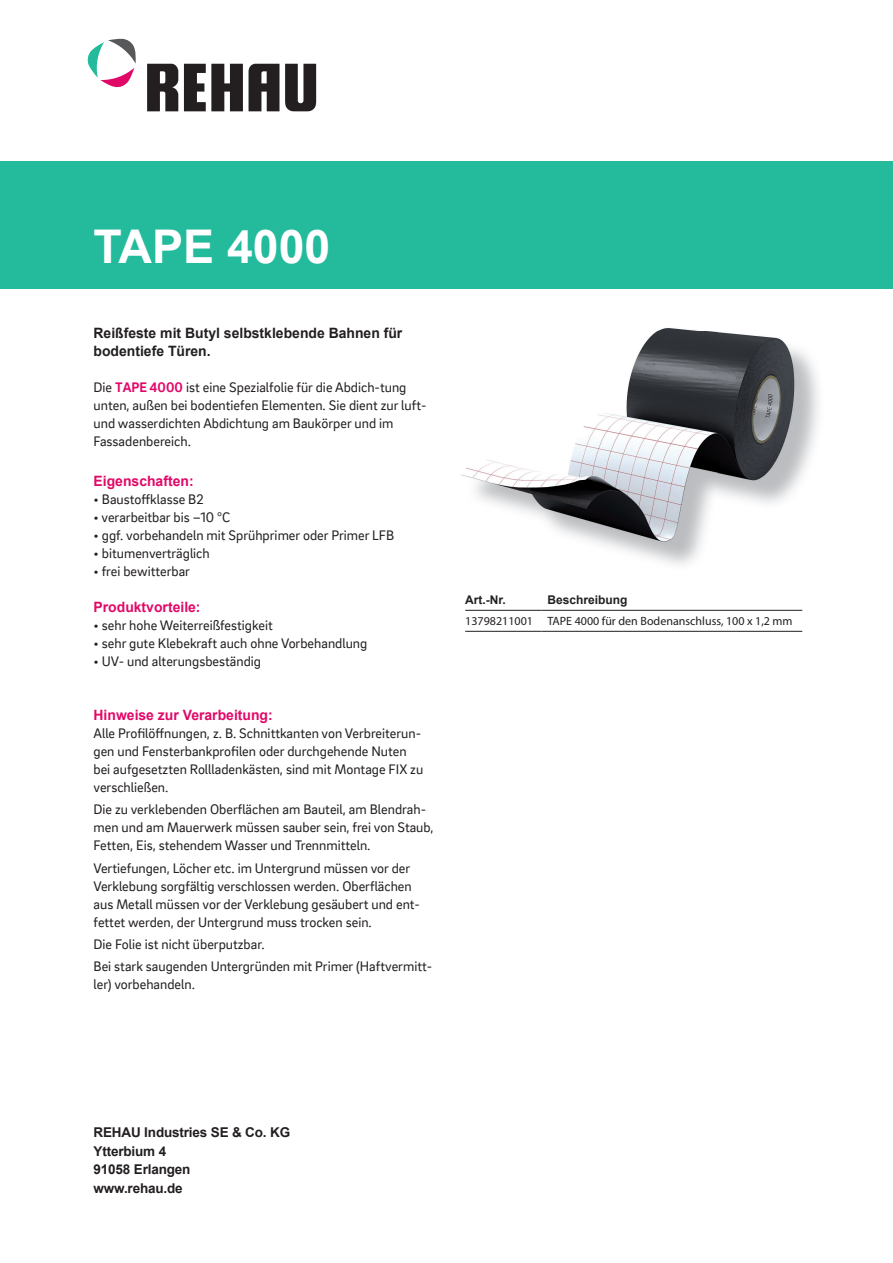
<style>
.page{position:relative;width:893px;height:1263px;background:#fff}
.page>*{position:absolute;margin:0;border:0;box-sizing:border-box;transform-origin:0 0}
.t1{font:700 46.5px "Arial";color:#fff}
.t2{font:14.25px/18px "Brix Sans";color:#231f20}
.t3{font:700 14.25px/18px "Arial";color:#231f20}
.t4{font:700 14.25px "Arial";color:#e10968}
.t5{font:700 13.5px/18.8px "Arial";letter-spacing:-.01em;color:#231f20}
.t6{font:12px "Myriad Pro";color:#231f20}
.t7{font:700 12px "Arial";color:#231f20}
.s1{font-weight:700;color:#e10968}
</style>
<div class="page">
<div style="left:0;top:162px;width:893px;height:127px;background:#24bb9d"></div>
<hr style="left:465px;top:610px;width:76px;height:1px;background:#231f20">
<hr style="left:541px;top:610px;width:261px;height:1px;background:#231f20">
<hr style="left:465px;top:631px;width:76px;height:1px;background:#231f20">
<hr style="left:541px;top:631px;width:261px;height:1px;background:#231f20">
<img style="left:480px;top:349px;width:339px;height:216px">
<img style="left:641px;top:328px;width:153px;height:21px">
<img style="left:461px;top:468px;width:19px;height:30px">
<svg style="left:87px;top:39px;width:49px;height:49px"></svg>
<svg style="left:147px;top:64px;width:31px;height:47px"></svg>
<svg style="left:184px;top:64px;width:95px;height:47px"></svg>
<svg style="left:285px;top:64px;width:31px;height:47px"></svg>
<h1 class="t1" style="left:94px;top:216px;width:238px">TAPE 4000</h1>
<p class="t3" style="left:94px;top:324px;width:310px">Reißfeste mit Butyl selbstklebende Bahnen für bodentiefe Türen.</p>
<p class="t2" style="left:94px;top:377px;width:334px">Die <span class="s1">TAPE 4000</span> ist eine Spezialfolie für die Abdich-tung unten, außen bei bodentiefen Elementen. Sie dient zur luft&shy;und wasserdichten Abdichtung am Baukörper und im Fassadenbereich.</p>
<p class="t4" style="left:94px;top:472px;width:102px">Eigenschaften:</p>
<p class="t2" style="left:94px;top:490px;width:112px">• Baustoffklasse B2</p>
<p class="t2" style="left:94px;top:508px;width:138px">• verarbeitbar bis –10 °C</p>
<p class="t2" style="left:94px;top:526px;width:302px">• ggf. vorbehandeln mit Sprühprimer oder Primer LFB</p>
<p class="t2" style="left:94px;top:544px;width:118px">• bitumenverträglich</p>
<p class="t2" style="left:94px;top:562px;width:98px">• frei bewitterbar</p>
<p class="t4" style="left:94px;top:597px;width:109px">Produktvorteile:</p>
<p class="t2" style="left:94px;top:616px;width:181px">• sehr hohe Weiterreißfestigkeit</p>
<p class="t2" style="left:94px;top:634px;width:275px">• sehr gute Klebekraft auch ohne Vorbehandlung</p>
<p class="t2" style="left:94px;top:652px;width:169px">• UV- und alterungsbeständig</p>
<p class="t4" style="left:94px;top:705px;width:181px">Hinweise zur Verarbeitung:</p>
<p class="t2" style="left:94px;top:724px;width:331px">Alle Profilöffnungen, z. B. Schnittkanten von Verbreiterun&shy;gen und Fensterbankprofilen oder durchgehende Nuten bei aufgesetzten Rollladenkästen, sind mit Montage FIX zu verschließen.</p>
<p class="t2" style="left:94px;top:800px;width:342px">Die zu verklebenden Oberflächen am Bauteil, am Blendrah&shy;men und am Mauerwerk müssen sauber sein, frei von Staub,<br>Fetten, Eis, stehendem Wasser und Trennmitteln.</p>
<p class="t2" style="left:94px;top:858px;width:328px">Vertiefungen, Löcher etc. im Untergrund müssen vor der Verklebung sorgfältig verschlossen werden. Oberflächen aus Metall müssen vor der Verklebung gesäubert und ent&shy;fettet werden, der Untergrund muss trocken sein.</p>
<p class="t2" style="left:94px;top:932px;width:340px;line-height:22.2px">Die Folie ist nicht überputzbar.<br>Bei stark saugenden Untergründen mit Primer (Haftvermitt-</p>
<p class="t2" style="left:94px;top:975px;width:103px">ler) vorbehandeln.</p>
<p class="t7" style="left:465px;top:592px;width:42px">Art.-Nr.</p>
<p class="t7" style="left:547px;top:592px;width:82px">Beschreibung</p>
<p class="t6" style="left:465px;top:615px;width:329px">13798211001 TAPE 4000 für den Bodenanschluss, 100 x 1,2 mm</p>
<p class="t5" style="left:94px;top:1123px;width:198px">REHAU Industries SE &amp; Co. KG<br>Ytterbium 4<br>91058 Erlangen<br>www.rehau.de</p>
</div>
